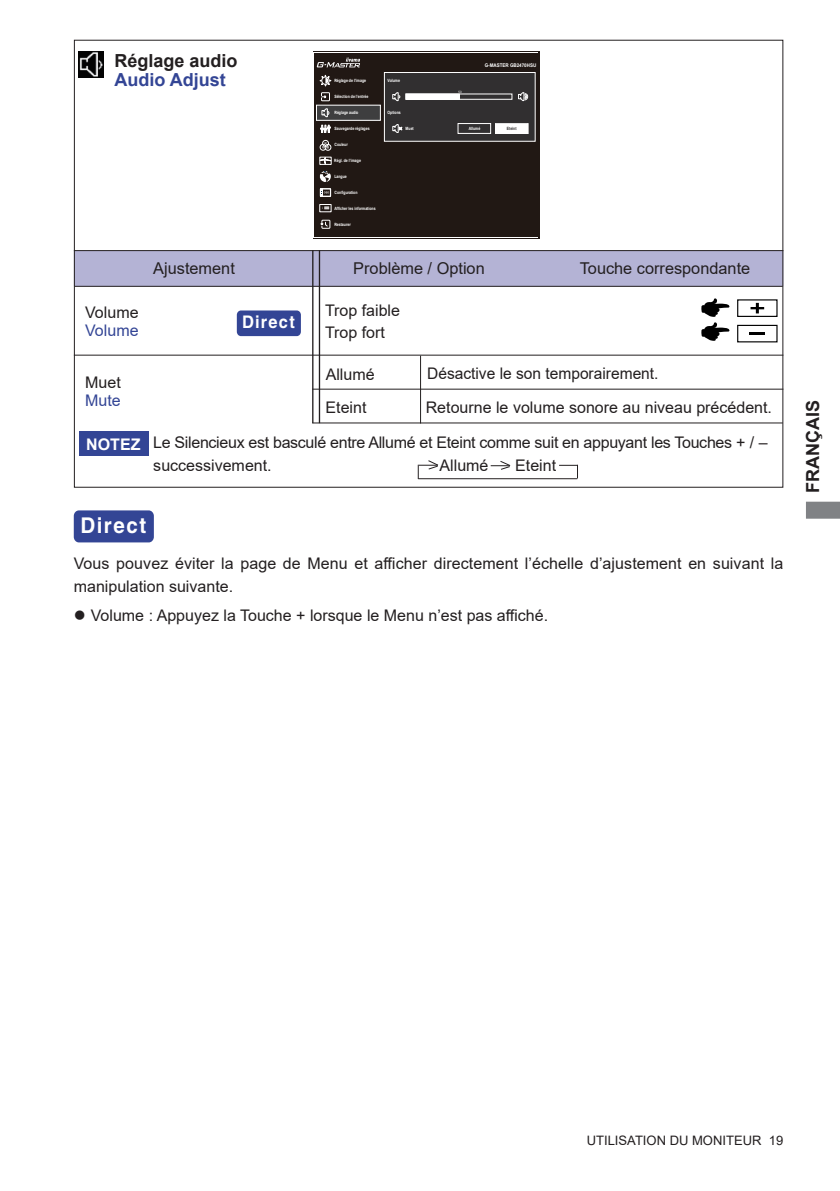
<style>
.page{position:relative;width:840px;height:1191px;background:#fff}
.page>*{position:absolute;margin:0;border:0;box-sizing:border-box;transform-origin:0 0}
.t1{font:700 21.6px "Helvetica";letter-spacing:.075em;color:#fff;scale:.95 1}
.t2{font:700 18px "Arial";color:#231f20}
.t3{font:700 18px "Arial";color:#334595}
.t4{font:700 17.4px "Helvetica";letter-spacing:.075em;color:#fff;scale:.95 1}
.t5{font:16.2px "Arial";color:#231f20}
.t6{font:16px/22.6px "Arial";color:#231f20}
.t7{font:16px/22.6px "Arial";letter-spacing:-.02em;color:#231f20}
.t8{font:16px "Arial";color:#334595}
.t9{font:700 16px "Arial";color:#fff}
.t10{font:13px "Arial";color:#231f20}
.t11{font:700 5px "Arial";color:#fff;scale:.9 1}
.t12{font:700 4.4px "Arial";color:#fff;scale:.8 1}
.t13{font:700 4.4px "Arial";color:#312f30;scale:.8 1}
</style>
<div class="page">
<svg style="left:806px;top:502px;width:33px;height:16px"></svg>
<div style="left:74px;top:251px;width:708px;height:35px;background:#b4b3d5;border:2px solid #b4b3d5"></div>
<hr style="left:74px;top:286px;width:708px;height:1px;background:#231f20">
<hr style="left:74px;top:250px;width:708px;height:1px;background:#231f20">
<hr style="left:312px;top:250px;width:1px;height:173px;background:#231f20">
<hr style="left:318px;top:250px;width:2px;height:173px;background:#231f20">
<hr style="left:74px;top:355px;width:708px;height:1px;background:#231f20">
<hr style="left:312px;top:389px;width:470px;height:1px;background:#231f20">
<hr style="left:420px;top:356px;width:1px;height:67px;background:#231f20">
<hr style="left:418px;top:478px;width:159px;height:1px;background:#231f20">
<svg style="left:559px;top:465px;width:18px;height:1px"></svg>
<svg style="left:417px;top:460px;width:22px;height:19px"></svg>
<svg style="left:490px;top:461px;width:21px;height:9px"></svg>
<hr style="left:312px;top:422px;width:470px;height:1px;background:#231f20">
<div style="left:237px;top:311px;width:63px;height:24px;background:#334595;border-radius:3px"></div>
<div style="left:237px;top:310px;width:64px;height:26px;border:2px solid #334595;border-radius:3px"></div>
<div style="left:75px;top:511px;width:78px;height:30px;background:#334595;border-radius:4px"></div>
<div style="left:74px;top:510px;width:80px;height:32px;border:2px solid #334595;border-radius:4px"></div>
<div style="left:79px;top:431px;width:69px;height:24px;background:#334595"></div>
<div style="left:314px;top:53px;width:223px;height:183px;background:#211814"></div>
<div style="left:316px;top:105px;width:64px;height:15px;background:#3e3e3f"></div>
<div style="left:316px;top:105px;width:64px;height:16px;border:1px solid #fff"></div>
<div style="left:384px;top:72px;width:151px;height:69px;background:#312f30"></div>
<div style="left:384px;top:72px;width:151px;height:69px;border:1px solid #fff"></div>
<svg style="left:320px;top:75px;width:11px;height:11px"></svg>
<div style="left:319px;top:157px;width:12px;height:8px;border:1px solid #fff"></div>
<svg style="left:319px;top:157px;width:12px;height:7px"></svg>
<div style="left:324px;top:144px;width:7px;height:6px;border:1px solid #fff;border-radius:50%"></div>
<svg style="left:320px;top:140px;width:9px;height:10px"></svg>
<svg style="left:320px;top:171px;width:10px;height:11px"></svg>
<div style="left:321px;top:220px;width:9px;height:9px;border:1px solid #fff"></div>
<svg style="left:320px;top:222px;width:8px;height:5px"></svg>
<div style="left:321px;top:92px;width:8px;height:9px;border:1px solid #fff"></div>
<svg style="left:321px;top:108px;width:8px;height:9px"></svg>
<div style="left:320px;top:188px;width:11px;height:9px;border:1px solid #fff"></div>
<svg style="left:320px;top:189px;width:9px;height:7px"></svg>
<div style="left:319px;top:204px;width:12px;height:8px;border:1px solid #fff"></div>
<svg style="left:322px;top:207px;width:7px;height:2px"></svg>
<svg style="left:320px;top:125px;width:10px;height:7px"></svg>
<svg style="left:316px;top:58px;width:44px;height:9px"></svg>
<div style="left:405px;top:94px;width:54px;height:5px;background:#fff"></div>
<div style="left:405px;top:94px;width:107px;height:6px;border:1px solid #fff"></div>
<div style="left:457px;top:123px;width:33px;height:11px;border:1px solid #fff"></div>
<div style="left:495px;top:124px;width:33px;height:9px;background:#fff"></div>
<div style="left:495px;top:123px;width:33px;height:11px;border:1px solid #fff"></div>
<svg style="left:518px;top:92px;width:10px;height:9px"></svg>
<svg style="left:392px;top:92px;width:8px;height:9px"></svg>
<svg style="left:392px;top:124px;width:10px;height:9px"></svg>
<img style="left:79px;top:52px;width:24px;height:25px">
<div style="left:736px;top:325px;width:41px;height:17px;border:1px solid #000"></div>
<svg style="left:749px;top:332px;width:15px;height:2px"></svg>
<svg style="left:701px;top:298px;width:28px;height:43px"></svg>
<div style="left:736px;top:299px;width:41px;height:18px;border:1px solid #000"></div>
<svg style="left:750px;top:303px;width:13px;height:10px"></svg>
<p class="t2" style="left:114px;top:48px;width:125px">Réglage audio</p>
<p class="t3" style="left:114px;top:67px;width:113px">Audio Adjust</p>
<p class="t12" style="left:334px;top:78px;width:41px">Réglage de I’image</p>
<p class="t12" style="left:334px;top:94px;width:44px">Sélection de l’entrée</p>
<p class="t12" style="left:334px;top:110px;width:31px">Réglage audio</p>
<p class="t12" style="left:334px;top:125px;width:45px">Sauvegarde réglages</p>
<p class="t12" style="left:334px;top:141px;width:18px">Couleur</p>
<p class="t12" style="left:334px;top:173px;width:17px">Langue</p>
<p class="t12" style="left:334px;top:157px;width:35px">Régl. de I’image</p>
<p class="t12" style="left:334px;top:189px;width:30px">Configuration</p>
<p class="t12" style="left:334px;top:205px;width:53px">Afficher les informations</p>
<p class="t12" style="left:334px;top:221px;width:22px">Restaurer</p>
<p class="t12" style="left:387px;top:78px;width:17px">Volume</p>
<p class="t12" style="left:387px;top:110px;width:18px">Options</p>
<p class="t12" style="left:405px;top:125px;width:12px">Muet</p>
<p class="t11" style="left:484px;top:62px;width:59px">G-MASTER GB2470HSU</p>
<p class="t12" style="left:468px;top:125px;width:16px">Allumé</p>
<p class="t13" style="left:506px;top:126px;width:14px">Eteint</p>
<p class="t6" style="left:85px;top:300px;width:55px">Volume</p>
<p class="t8" style="left:85px;top:319px;width:55px">Volume</p>
<p class="t6" style="left:85px;top:370px;width:37px">Muet</p>
<p class="t8" style="left:85px;top:389px;width:37px">Mute</p>
<p class="t9" style="left:86px;top:433px;width:56px">NOTEZ</p>
<p class="t5" style="left:153px;top:257px;width:83px">Ajustement</p>
<p class="t5" style="left:353px;top:257px;width:133px">Problème / Option</p>
<p class="t5" style="left:579px;top:257px;width:172px">Touche correspondante</p>
<p class="t4" style="left:242px;top:311px;width:57px">Direct</p>
<p class="t6" style="left:325px;top:298px;width:76px">Trop faible<br>Trop fort</p>
<p class="t6" style="left:425px;top:357px;width:347px;line-height:33.6px">Désactive le son temporairement.<br>Retourne le volume sonore au niveau précédent.</p>
<p class="t6" style="left:325px;top:357px;width:51px;line-height:33.4px">Allumé<br>Eteint</p>
<p class="t7" style="left:153px;top:431px;width:615px">Le Silencieux est basculé entre Allumé et Eteint comme suit en appuyant les Touches + / – successivement.</p>
<p class="t6" style="left:439px;top:453px;width:50px">Allumé</p>
<p class="t6" style="left:515px;top:453px;width:42px">Eteint</p>
<h1 class="t1" style="left:80px;top:512px;width:71px">Direct</h1>
<p class="t6" style="left:74px;top:552px;width:710px">Vous pouvez éviter la page de Menu et afficher directement l’échelle d’ajustement en suivant la manipulation suivante.</p>
<p class="t6" style="left:74px;top:603px;width:475px">● Volume : Appuyez la Touche + lorsque le Menu n’est pas affiché.</p>
<p class="t2" style="left:799px;top:493px;width:94px;rotate:-90deg">FRANÇAIS</p>
<p class="t10" style="left:586px;top:1131px;width:198px">UTILISATION DU MONITEUR 19</p>
</div>
